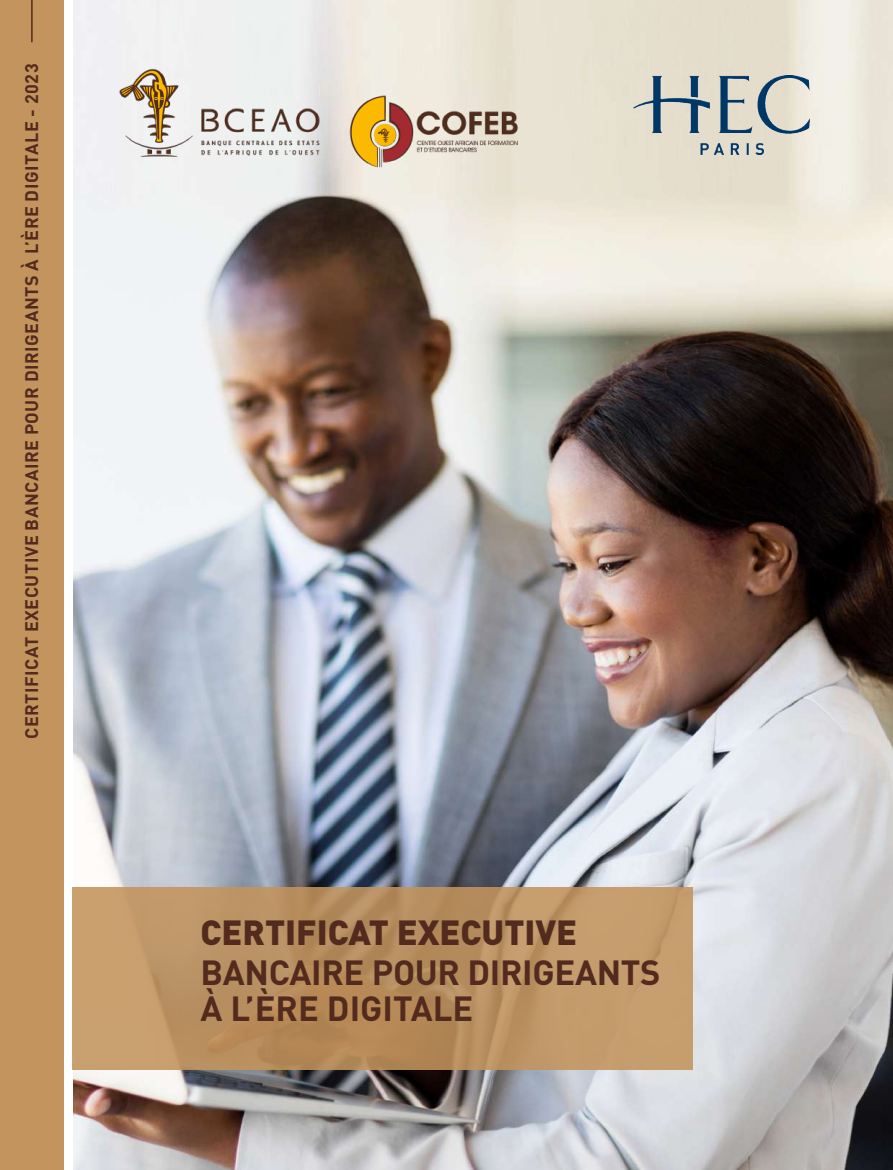
<style>
.page{position:relative;width:893px;height:1170px;background:#fff}
.page>*{position:absolute;margin:0;border:0;box-sizing:border-box;transform-origin:0 0}
.t1{font:700 34.5px/36px "DIN";letter-spacing:-.01em;color:#532b1e}
.t2{font:900 34.5px "DIN";color:#532b1e}
.t3{font:700 18px "DIN";letter-spacing:.03em;color:#532b1e}
</style>
<div class="page">
<img style="left:72px;top:0;width:821px;height:1169px">
<div style="left:0;top:0;width:64px;height:1169px;background:#c3945d"></div>
<hr style="left:31px;top:0;width:2px;height:42px;background:#532b1e">
<svg style="left:72px;top:886px;width:621px;height:183px;background:#bc9364"></svg>
<img style="left:85px;top:20px;width:436px;height:148px">
<img style="left:634px;top:76px;width:175px;height:79px">
<p class="t3" style="left:20px;top:739px;width:677px;rotate:-90deg">CERTIFICAT EXECUTIVE BANCAIRE POUR DIRIGEANTS À L’ÈRE DIGITALE - 2023</p>
<h1 class="t2" style="left:201px;top:909px;width:378px">CERTIFICAT EXECUTIVE</h1>
<h1 class="t1" style="left:201px;top:952px;width:462px">BANCAIRE POUR DIRIGEANTS<br>À L’ÈRE DIGITALE</h1>
</div>
